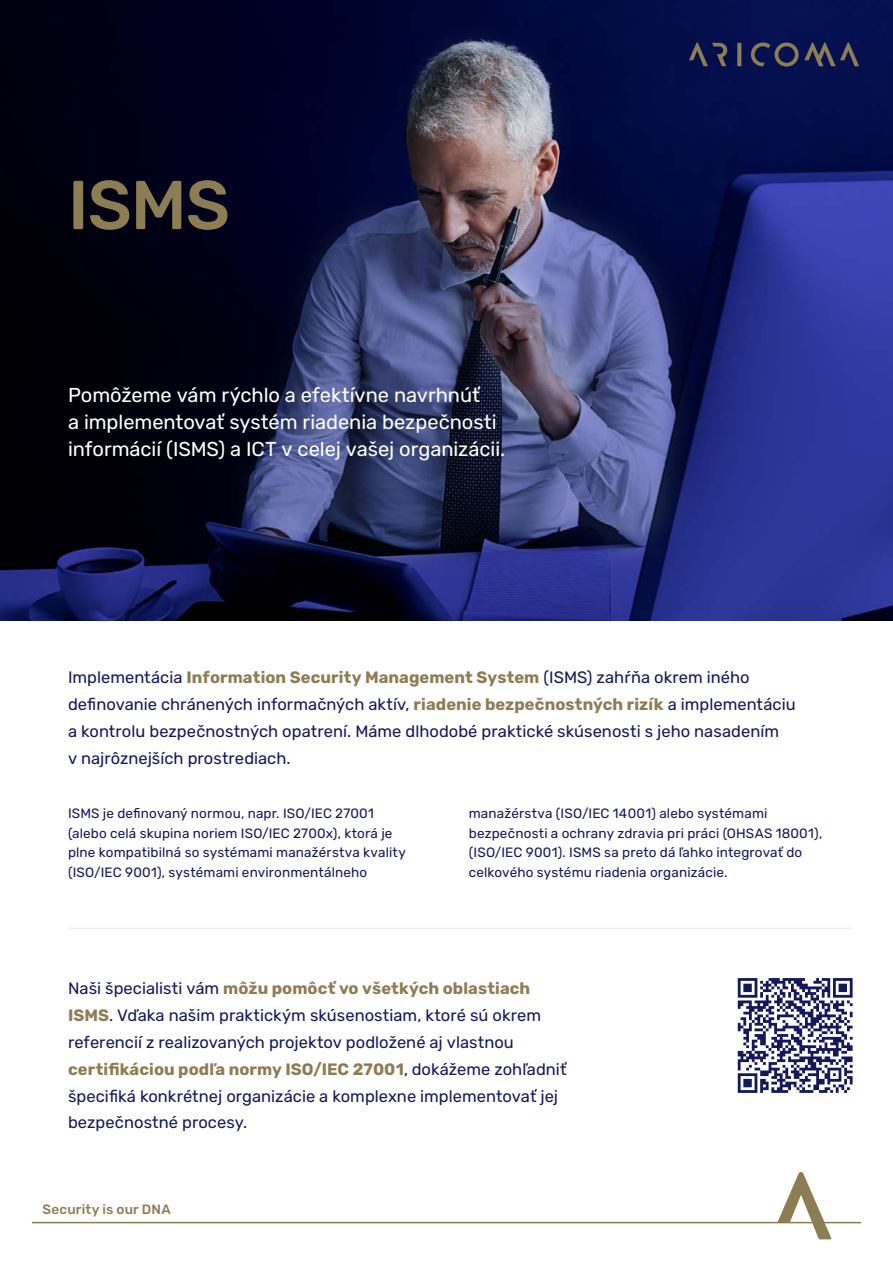
<style>
.page{position:relative;width:893px;height:1263px;background:#fff}
.page>*{position:absolute;margin:0;border:0;box-sizing:border-box;transform-origin:0 0}
.t1{font:500 69px "Rubik";color:#8d7d54}
.t2{font:20.1px/27px "Rubik";letter-spacing:-.005em;color:#fff}
.t3{font:16.5px/27px "Rubik";color:#15185c}
.t4{font:13.5px/19.5px "Rubik";letter-spacing:.01em;color:#15185c}
.t5{font:500 13.5px "Rubik";letter-spacing:.015em;color:#8d7d54}
.s1{font-weight:700;color:#8d7d54}
</style>
<div class="page">
<img style="left:0;top:0;width:893px;height:621px">
<hr style="left:32px;top:1222px;width:829px;height:1px;background:#8d7d54">
<svg style="left:777px;top:1172px;width:54px;height:67px"></svg>
<svg style="left:689px;top:42px;width:170px;height:25px;background:#2b2d4f"></svg>
<hr style="left:68px;top:928px;width:785px;height:1px;background:#efeff4">
<svg style="left:738px;top:978px;width:115px;height:115px"></svg>
<h1 class="t1" style="left:68px;top:167px;width:163px">ISMS</h1>
<p class="t2" style="left:68px;top:382px;width:439px">Pomôžeme vám rýchlo a efektívne navrhnúť<br>a implementovať systém riadenia bezpečnosti informácií (ISMS) a ICT v celej vašej organizácii.</p>
<p class="t3" style="left:68px;top:664px;width:729px">Implementácia <span class="s1">Information Security Management System</span> (ISMS) zahŕňa okrem iného definovanie chránených informačných aktív, <span class="s1">riadenie bezpečnostných rizík</span> a implementáciu a kontrolu bezpečnostných opatrení. Máme dlhodobé praktické skúsenosti s jeho nasadením<br>v najrôznejších prostrediach.</p>
<p class="t4" style="left:68px;top:804px;width:339px">ISMS je definovaný normou, napr. ISO/IEC 27001 (alebo celá skupina noriem ISO/IEC 2700x), ktorá je plne kompatibilná so systémami manažérstva kvality (ISO/IEC 9001), systémami environmentálneho</p>
<p class="t4" style="left:469px;top:804px;width:355px">manažérstva (ISO/IEC 14001) alebo systémami bezpečnosti a ochrany zdravia pri práci (OHSAS 18001), (ISO/IEC 9001). ISMS sa preto dá ľahko integrovať do celkového systému riadenia organizácie.</p>
<p class="t3" style="left:68px;top:975px;width:500px">Naši špecialisti vám <span class="s1">môžu pomôcť vo všetkých oblastiach ISMS</span>. Vďaka našim praktickým skúsenostiam, ktoré sú okrem referencií z realizovaných projektov podložené aj vlastnou <span class="s1">certifikáciou podľa normy ISO/IEC 27001</span>, dokážeme zohľadniť špecifiká konkrétnej organizácie a komplexne implementovať jej bezpečnostné procesy.</p>
<p class="t5" style="left:43px;top:1201px;width:130px">Security is our DNA</p>
</div>
